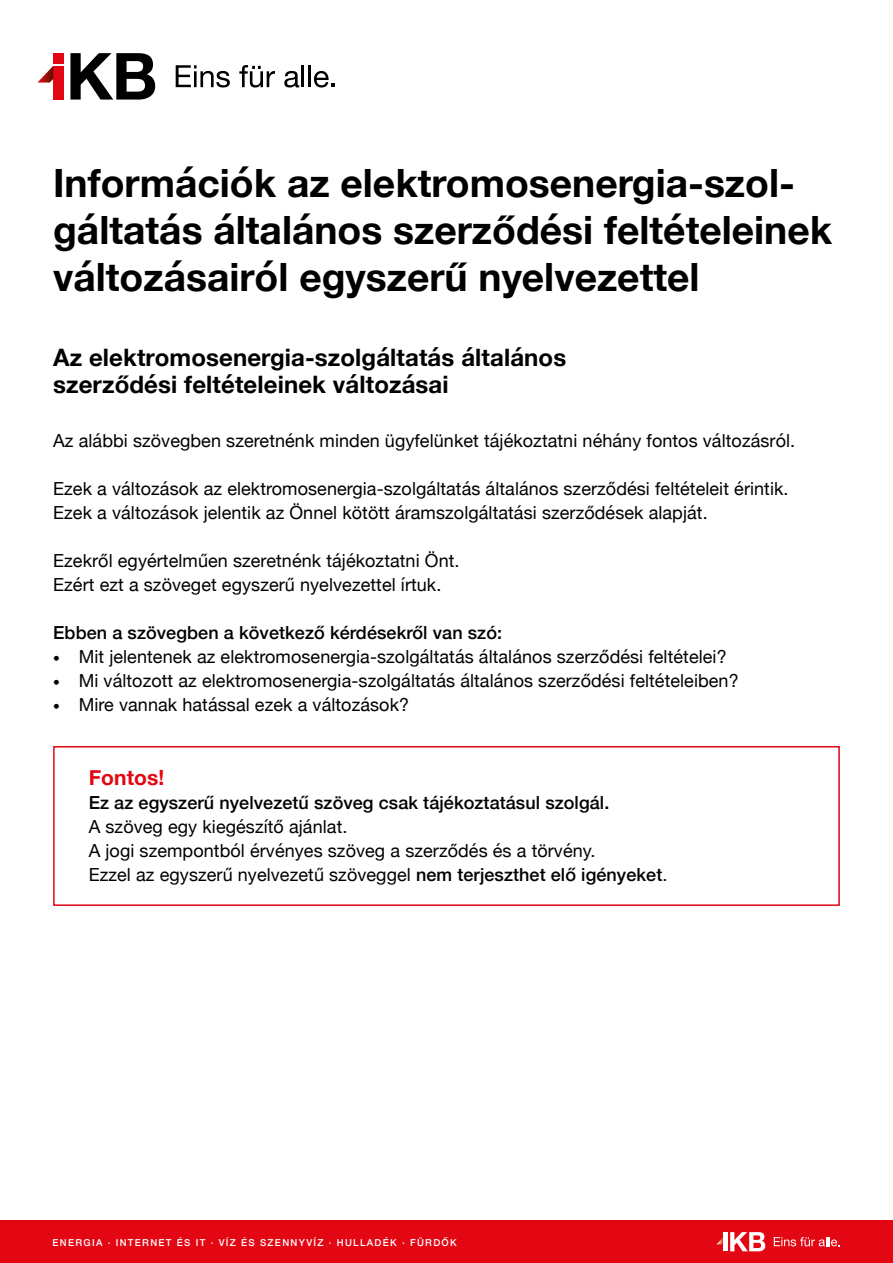
<style>
.page{position:relative;width:893px;height:1263px;background:#fff}
.page>*{position:absolute;margin:0;border:0;box-sizing:border-box;transform-origin:0 0}
.t1{font:700 39px/46.8px "Helvetica Neue";color:#000}
.t2{font:700 24px/27px "Helvetica Neue";letter-spacing:.005em;color:#000}
.t3{font:700 21px "Helvetica Neue";letter-spacing:.005em;color:#e30613}
.t4{font:18px/24px "Helvetica Neue";letter-spacing:.005em;color:#000}
.t5{font:500 18px "Helvetica Neue";letter-spacing:.005em;color:#000}
.t6{font:500 9.6px "Helvetica Neue";letter-spacing:.14em;color:#fff}
.s1{font-weight:500}
</style>
<div class="page">
<div style="left:0;top:1220px;width:893px;height:43px;background:#e30613"></div>
<svg style="left:774px;top:1237px;width:66px;height:9px"></svg>
<svg style="left:716px;top:1232px;width:49px;height:19px"></svg>
<div style="left:53px;top:53px;width:10px;height:10px;background:#e30613"></div>
<div style="left:53px;top:66px;width:10px;height:34px;background:#e30613"></div>
<svg style="left:37px;top:66px;width:16px;height:17px"></svg>
<svg style="left:70px;top:53px;width:85px;height:47px"></svg>
<svg style="left:176px;top:65px;width:54px;height:23px"></svg>
<svg style="left:239px;top:65px;width:36px;height:23px"></svg>
<svg style="left:284px;top:71px;width:15px;height:17px"></svg>
<hr style="left:302px;top:65px;width:2px;height:22px;background:#000">
<hr style="left:308px;top:65px;width:3px;height:22px;background:#000">
<svg style="left:314px;top:71px;width:21px;height:17px"></svg>
<div style="left:53px;top:746px;width:787px;height:160px;border:2px solid #e30613"></div>
<h1 class="t1" style="left:53px;top:161px;width:780px">Információk az elektromosenergia-szol&shy;gáltatás általános szerződési feltételeinek változásairól egyszerű nyelvezettel</h1>
<h2 class="t2" style="left:53px;top:344px;width:515px">Az elektromosenergia-szolgáltatás általános szerződési feltételeinek változásai</h2>
<p class="t4" style="left:53px;top:430px;width:743px">Az alábbi szövegben szeretnénk minden ügyfelünket tájékoztatni néhány fontos változásról.</p>
<p class="t4" style="left:53px;top:478px;width:737px">Ezek a változások az elektromosenergia-szolgáltatás általános szerződési feltételeit érintik.<br>Ezek a változások jelentik az Önnel kötött áramszolgáltatási szerződések alapját.</p>
<p class="t4" style="left:53px;top:550px;width:408px">Ezekről egyértelműen szeretnénk tájékoztatni Önt.<br>Ezért ezt a szöveget egyszerű nyelvezettel írtuk.</p>
<p class="t5" style="left:53px;top:618px;width:450px">Ebben a szövegben a következő kérdésekről van szó:</p>
<p class="t4" style="left:79px;top:646px;width:662px">Mit jelentenek az elektromosenergia-szolgáltatás általános szerződési feltételei?<br>Mi változott az elektromosenergia-szolgáltatás általános szerződési feltételeiben?<br>Mire vannak hatással ezek a változások?</p>
<p class="t3" style="left:89px;top:761px;width:77px">Fontos!</p>
<p class="t5" style="left:89px;top:788px;width:522px">Ez az egyszerű nyelvezetű szöveg csak tájékoztatásul szolgál.</p>
<p class="t4" style="left:89px;top:816px;width:580px">A szöveg egy kiegészítő ajánlat.<br>A jogi szempontból érvényes szöveg a szerződés és a törvény.<br>Ezzel az egyszerű nyelvezetű szöveggel <span class="s1">nem terjeszthet elő igényeket</span>.</p>
<p class="t6" style="left:52px;top:1235px;width:406px">ENERGIA ∙ INTERNET ÉS IT ∙ VÍZ ÉS SZENNYVÍZ ∙ HULLADÉK ∙ FÜRDŐK</p>
</div>
